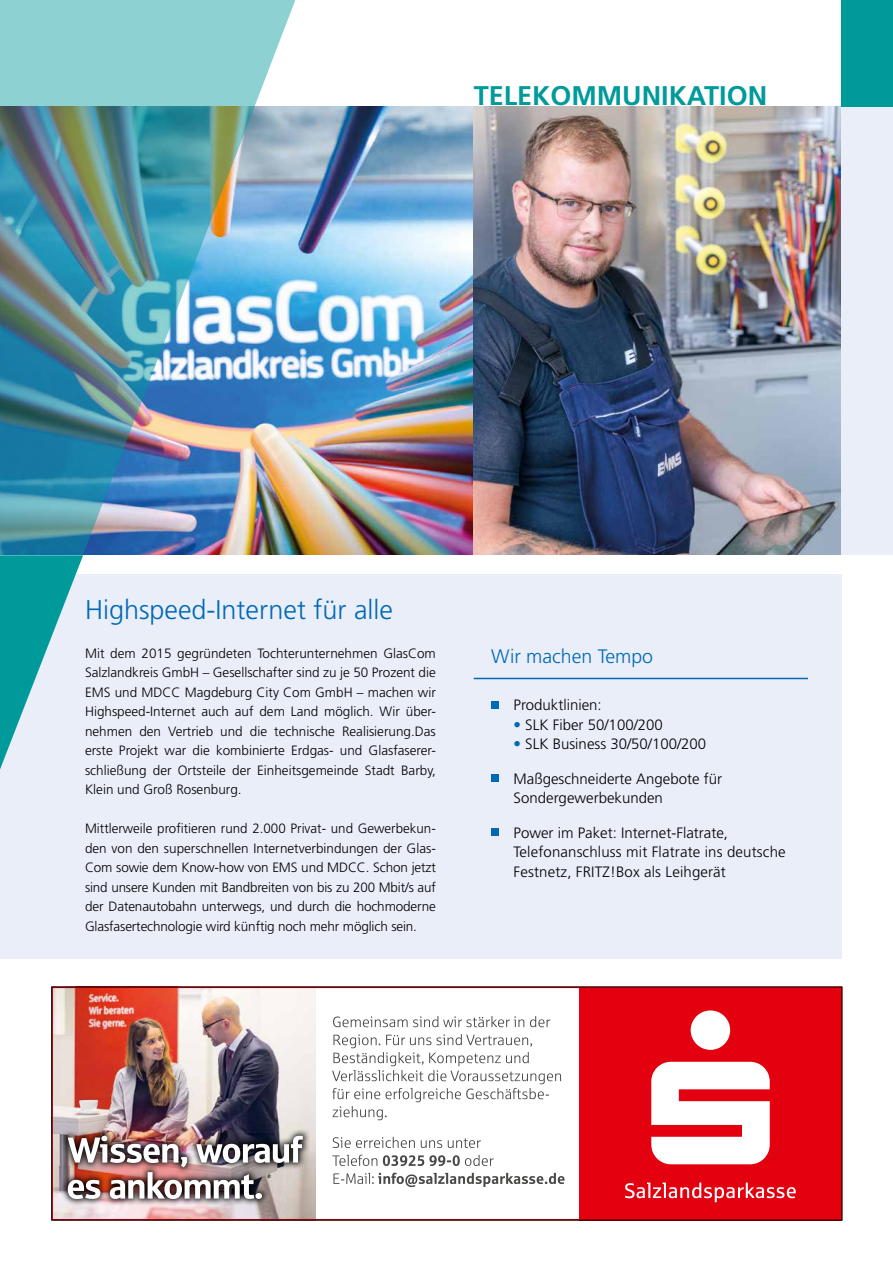
<style>
.page{position:relative;width:893px;height:1263px;background:#fff}
.page>*{position:absolute;margin:0;border:0;box-sizing:border-box;transform-origin:0 0}
.t1{font:300 27px "Frutiger LT Std";color:#0069b4}
.t2{font:700 27px "Frutiger LT Std";color:#009a9b}
.t3{font:300 19.5px "Frutiger LT Std";color:#0069b4}
.t4{font:300 15px/19.5px "Frutiger LT Std";color:#000}
.t5{font:300 13.5px/19.5px "Frutiger LT Std";letter-spacing:-.01em;color:#000;text-align:justify}
.s1{font-family:"Helvetica Neue LT Std";font-weight:400;color:#0069b4}
</style>
<div class="page">
<div style="left:0;top:574px;width:842px;height:385px;background:#e9eef9"></div>
<img style="left:399px;top:106px;width:443px;height:449px">
<div style="left:51px;top:986px;width:791px;height:234px;background:#e3000f"></div>
<svg style="left:625px;top:1182px;width:171px;height:20px"></svg>
<svg style="left:651px;top:1010px;width:119px;height:154px"></svg>
<div style="left:309px;top:986px;width:270px;height:234px;background:#fff"></div>
<svg style="left:333px;top:1173px;width:231px;height:14px"></svg>
<svg style="left:332px;top:1155px;width:162px;height:11px"></svg>
<svg style="left:332px;top:1137px;width:149px;height:11px"></svg>
<svg style="left:332px;top:1034px;width:229px;height:86px"></svg>
<svg style="left:333px;top:1016px;width:217px;height:11px"></svg>
<img style="left:54px;top:989px;width:261px;height:228px">
<div style="left:60px;top:1128px;width:250px;height:79px;background:#000;opacity:.9"></div>
<img style="left:68px;top:1136px;width:235px;height:63px">
<div style="left:491px;top:700px;width:8px;height:8px;background:#0069b4"></div>
<div style="left:491px;top:774px;width:8px;height:8px;background:#0069b4"></div>
<div style="left:491px;top:828px;width:8px;height:8px;background:#0069b4"></div>
<hr style="left:474px;top:678px;width:334px;height:1px;background:#0069b4">
<svg style="left:0;top:555px;width:83px;height:214px"></svg>
<img style="left:0;top:0;width:399px;height:555px">
<div style="left:842px;top:106px;width:51px;height:449px;background:#e9eef9"></div>
<div style="left:842px;top:0;width:51px;height:106px;background:#009a9b"></div>
<h1 class="t2" style="left:474px;top:80px;width:295px">TELEKOMMUNIKATION</h1>
<h1 class="t1" style="left:85px;top:594px;width:310px">Highspeed-Internet für alle</h1>
<p class="t5" style="left:85px;top:643px;width:352px">Mit dem 2015 gegründeten Tochterunternehmen GlasCom Salzlandkreis GmbH – Gesellschafter sind zu je 50 Prozent die EMS und MDCC Magdeburg City Com GmbH – machen wir Highspeed-Internet auch auf dem Land möglich. Wir über&shy;nehmen den Vertrieb und die technische Realisierung.Das erste Projekt war die kombinierte Erdgas- und Glasfaserer&shy;schließung der Ortsteile der Einheitsgemeinde Stadt Barby, Klein und Groß Rosenburg.</p>
<p class="t5" style="left:85px;top:819px;width:352px">Mittlerweile profitieren rund 2.000 Privat- und Gewerbekun&shy;den von den superschnellen Internetverbindungen der Glas-Com sowie dem Know-how von EMS und MDCC. Schon jetzt sind unsere Kunden mit Bandbreiten von bis zu 200 Mbit/s auf der Datenautobahn unterwegs, und durch die hochmoderne Glasfasertechnologie wird künftig noch mehr möglich sein.</p>
<h2 class="t3" style="left:491px;top:645px;width:163px">Wir machen Tempo</h2>
<p class="t4" style="left:514px;top:695px;width:90px">Produktlinien:</p>
<p class="t4" style="left:514px;top:715px;width:151px"><span class="s1">•</span> SLK Fiber 50/100/200</p>
<p class="t4" style="left:514px;top:734px;width:194px"><span class="s1">•</span> SLK Business 30/50/100/200</p>
<p class="t4" style="left:514px;top:769px;width:210px">Maßgeschneiderte Angebote für<br>Sondergewerbekunden</p>
<p class="t4" style="left:514px;top:823px;width:273px">Power im Paket: Internet-Flatrate,<br>Telefonanschluss mit Flatrate ins deutsche<br>Festnetz, FRITZ!Box als Leihgerät</p>
</div>
